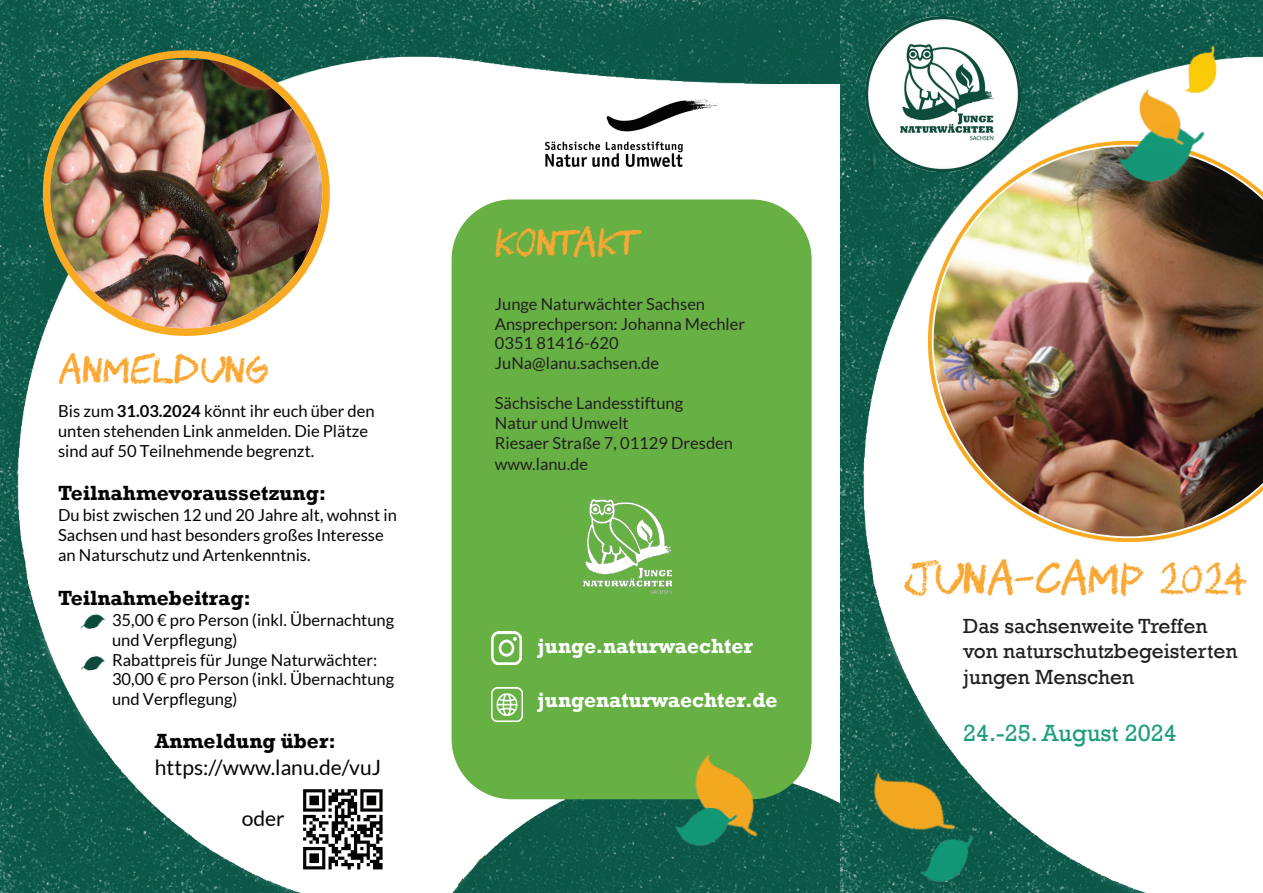
<style>
.page{position:relative;width:1263px;height:893px;background:#fff}
.page>*{position:absolute;margin:0;border:0;box-sizing:border-box;transform-origin:0 0}
.t1{font:42px "CHAWP";color:#faa833}
.t2{font:36px "CHAWP";color:#faa833}
.t3{font:36px "Calibri";color:#f7aa22}
.t4{font:24px "Rockwell";color:#1f9e7f}
.t5{font:21px/25.2px "Rockwell";color:#231f20}
.t6{font:700 21px "Rockwell";color:#040503}
.t7{font:700 21px "Rockwell";color:#fff}
.t8{font:21px "Lato";color:#040503}
.t9{font:16.5px/19.8px "Lato";color:#040503}
.t10{font:16.5px/19.8px "Lato";color:#231f20}
.s1{font-weight:700}
</style>
<div class="page">
<img style="left:0;top:0;width:841px;height:893px">
<div style="left:452px;top:199px;width:359px;height:600px;background:#67b044;border-radius:60px"></div>
<img style="left:584px;top:499px;width:88px;height:95px">
<img style="left:491px;top:632px;width:30px;height:33px">
<img style="left:491px;top:687px;width:31px;height:34px">
<img style="left:674px;top:754px;width:103px;height:121px">
<img style="left:664px;top:805px;width:90px;height:44px">
<img style="left:290px;top:777px;width:106px;height:98px">
<img style="left:71px;top:652px;width:38px;height:21px">
<img style="left:71px;top:610px;width:38px;height:21px">
<img style="left:546px;top:100px;width:171px;height:66px">
<img style="left:43px;top:50px;width:287px;height:286px">
<img style="left:841px;top:0;width:422px;height:893px">
<img style="left:865px;top:16px;width:155px;height:156px">
<img style="left:845px;top:743px;width:136px;height:133px">
<img style="left:902px;top:821px;width:99px;height:72px">
<img style="left:918px;top:146px;width:345px;height:399px">
<img style="left:926px;top:139px;width:337px;height:405px">
<img style="left:1167px;top:30px;width:76px;height:79px">
<img style="left:1098px;top:116px;width:135px;height:76px">
<img style="left:1123px;top:71px;width:75px;height:102px">
<h2 class="t3" style="left:87px;top:339px;width:170px">Anmeldung</h2>
<p class="t9" style="left:58px;top:401px;width:318px">Bis zum <span class="s1">31.03.2024</span> könnt ihr euch über den unten stehenden Link anmelden. Die Plätze sind auf 50 Teilnehmende begrenzt.</p>
<p class="t6" style="left:58px;top:481px;width:270px">Teilnahmevoraussetzung:</p>
<p class="t9" style="left:58px;top:505px;width:340px">Du bist zwischen 12 und 20 Jahre alt, wohnst in<br>Sachsen und hast besonders großes Interesse an Naturschutz und Artenkenntnis.</p>
<p class="t6" style="left:58px;top:585px;width:194px">Teilnahmebeitrag:</p>
<p class="t9" style="left:112px;top:610px;width:284px">35,00 € pro Person (inkl. Übernachtung und Verpflegung)<br>Rabattpreis für Junge Naturwächter:<br>30,00 € pro Person (inkl. Übernachtung und Verpflegung)</p>
<p class="t6" style="left:155px;top:729px;width:182px">Anmeldung über:</p>
<p class="t8" style="left:155px;top:756px;width:228px">https://www.lanu.de/vuJ</p>
<p class="t8" style="left:242px;top:806px;width:44px">oder</p>
<h2 class="t2" style="left:59px;top:344px;width:212px">Anmeldung</h2>
<h2 class="t2" style="left:495px;top:217px;width:148px">Kontakt</h2>
<p class="t10" style="left:495px;top:294px;width:252px">Junge Naturwächter Sachsen<br>Ansprechperson: Johanna Mechler<br>0351 81416-620<br>JuNa@lanu.sachsen.de</p>
<p class="t10" style="left:495px;top:393px;width:240px">Sächsische Landesstiftung<br>Natur und Umwelt<br>Riesaer Straße 7, 01129 Dresden</p>
<p class="t10" style="left:495px;top:454px;width:95px">www.lanu.de</p>
<p class="t7" style="left:538px;top:633px;width:217px">junge.naturwaechter</p>
<p class="t7" style="left:538px;top:687px;width:241px">jungenaturwaechter.de</p>
<h1 class="t1" style="left:905px;top:549px;width:345px">Juna-Camp 2024</h1>
<p class="t5" style="left:963px;top:614px;width:276px">Das sachsenweite Treffen von naturschutzbegeisterten jungen Menschen</p>
<h3 class="t4" style="left:963px;top:719px;width:215px">24.-25. August 2024</h3>
</div>
